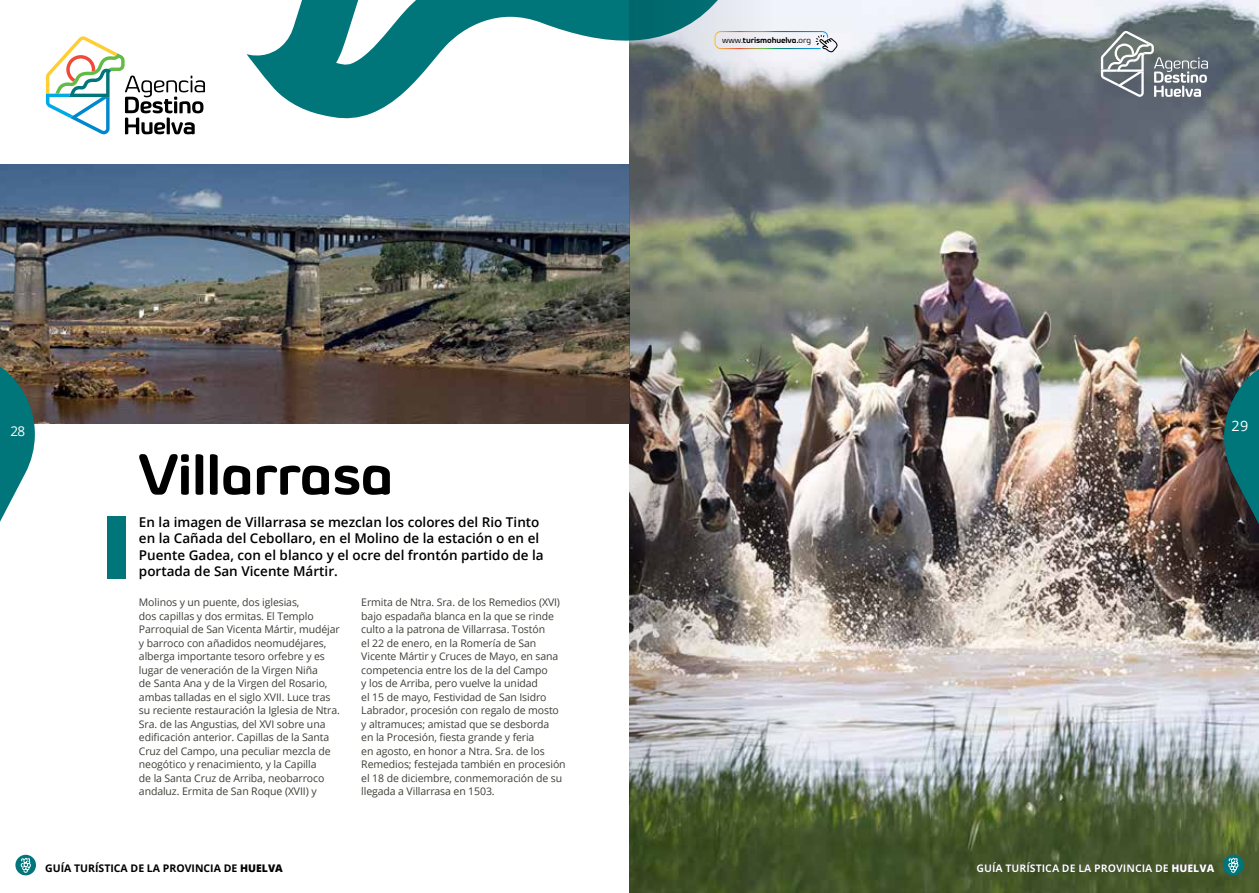
<style>
.page{position:relative;width:1259px;height:893px;background:#fff}
.page>*{position:absolute;margin:0;border:0;box-sizing:border-box;transform-origin:0 0}
.t1{font:700 57px "Byom";letter-spacing:-.01em;color:#000}
.t2{font:600 13.5px/16.5px "Open Sans";color:#000}
.t3{font:13.5px "Open Sans";color:#fff}
.t4{font:10.5px/13.5px "Open Sans";letter-spacing:-.01em;color:#3f3e37}
.t5{font:700 10.5px "Open Sans";color:#000}
.t6{font:700 10.5px "Open Sans";color:#fff}
.t7{font:700 8.4px "Byom";letter-spacing:-.01em;color:#000}
.s1{font-weight:400}
.s2{font-weight:800}
</style>
<div class="page">
<img style="left:856px;top:0;width:403px;height:893px">
<svg style="left:46px;top:36px;width:159px;height:98px"></svg>
<svg style="left:247px;top:0;width:765px;height:119px"></svg>
<div style="left:15px;top:855px;width:21px;height:20px;background:#00757a;border-radius:50%"></div>
<svg style="left:20px;top:857px;width:11px;height:16px"></svg>
<div style="left:1223px;top:855px;width:20px;height:20px;background:#00757a;border-radius:50%"></div>
<svg style="left:1228px;top:857px;width:11px;height:16px"></svg>
<img style="left:0;top:165px;width:629px;height:258px">
<div style="left:107px;top:516px;width:19px;height:63px;background:#00757a"></div>
<svg style="left:1101px;top:31px;width:107px;height:66px;background:#838b8e"></svg>
<img style="left:629px;top:0;width:227px;height:893px">
<svg style="left:0;top:345px;width:35px;height:177px"></svg>
<img style="left:1224px;top:348px;width:35px;height:228px">
<p class="t7" style="left:722px;top:35px;width:91px"><span class="s1">www.</span>turismohuelva.<span class="s1">org</span></p>
<p class="t3" style="left:10px;top:422px;width:16px">28</p>
<p class="t3" style="left:1230px;top:421px;width:19px">29<sup>29</sup></p>
<h1 class="t1" style="left:139px;top:440px;width:256px">Villarrasa</h1>
<p class="t2" style="left:139px;top:513px;width:406px">En la imagen de Villarrasa se mezclan los colores del Rio Tinto en la Cañada del Cebollaro, en el Molino de la estación o en el Puente Gadea, con el blanco y el ocre del frontón partido de la portada de San Vicente Mártir.</p>
<p class="t4" style="left:139px;top:595px;width:202px">Molinos y un puente, dos iglesias,<br>dos capillas y dos ermitas. El Templo Parroquial de San Vicenta Mártir, mudéjar y barroco con añadidos neomudéjares, alberga importante tesoro orfebre y es lugar de veneración de la Virgen Niña<br>de Santa Ana y de la Virgen del Rosario, ambas talladas en el siglo XVII. Luce tras su reciente restauración la Iglesia de Ntra.<br>Sra. de las Angustias, del XVI sobre una edificación anterior. Capillas de la Santa Cruz del Campo, una peculiar mezcla de neogótico y renacimiento, y la Capilla<br>de la Santa Cruz de Arriba, neobarroco andaluz. Ermita de San Roque (XVII) y</p>
<p class="t4" style="left:361px;top:595px;width:206px">Ermita de Ntra. Sra. de los Remedios (XVI) bajo espadaña blanca en la que se rinde culto a la patrona de Villarrasa. Tostón<br>el 22 de enero, en la Romería de San Vicente Mártir y Cruces de Mayo, en sana competencia entre los de la del Campo<br>y los de Arriba, pero vuelve la unidad<br>el 15 de mayo, Festividad de San Isidro Labrador, procesión con regalo de mosto y altramuces; amistad que se desborda<br>en la Procesión, fiesta grande y feria<br>en agosto, en honor a Ntra. Sra. de los Remedios; festejada también en procesión el 18 de diciembre, conmemoración de su llegada a Villarrasa en 1503.</p>
<p class="t5" style="left:45px;top:861px;width:239px">GUÍA TURÍSTICA DE LA PROVINCIA DE <span class="s2">HUELVA</span></p>
<p class="t6" style="left:976px;top:861px;width:239px">GUÍA TURÍSTICA DE LA PROVINCIA DE <span class="s2">HUELVA</span></p>
</div>
